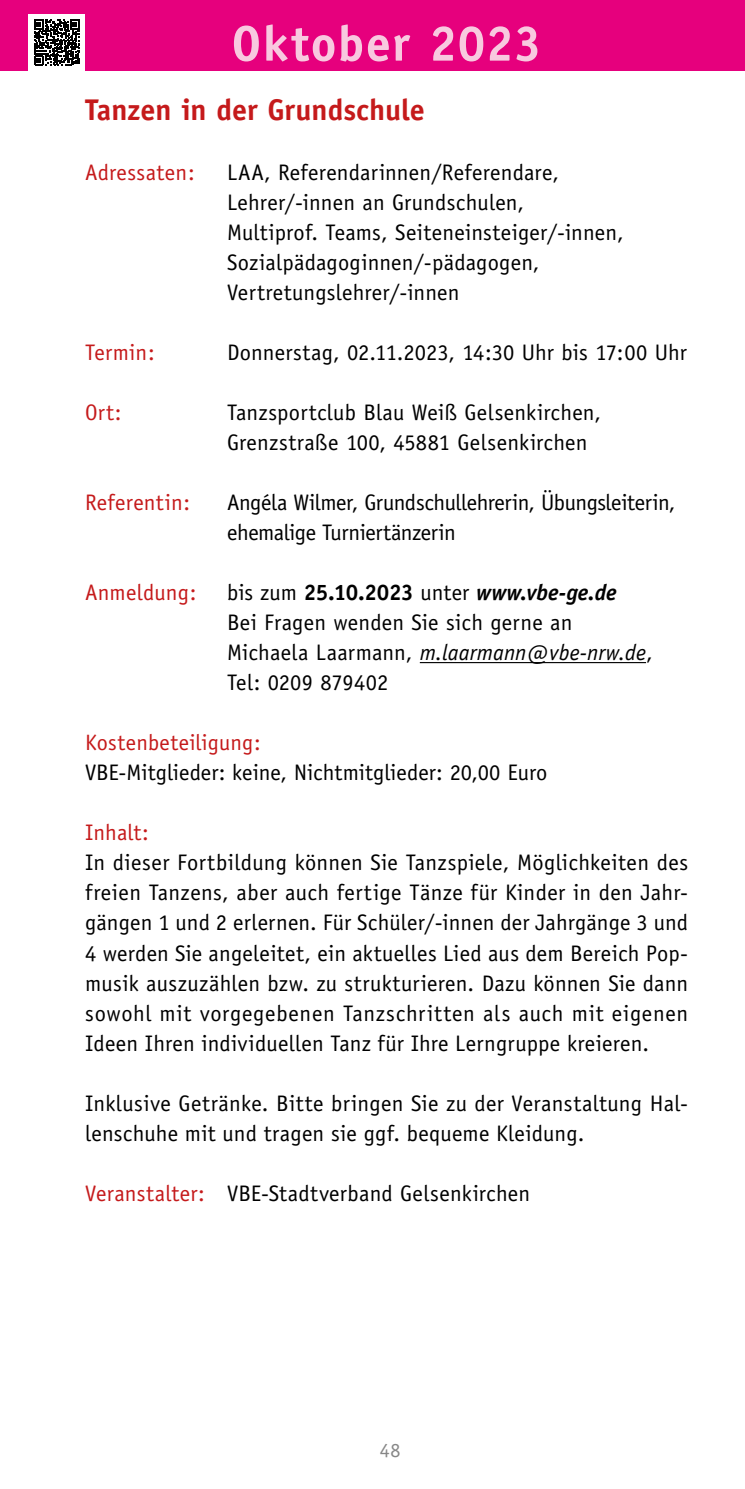
<style>
.page{position:relative;width:745px;height:1489px;background:#fff}
.page>*{position:absolute;margin:0;border:0;box-sizing:border-box;transform-origin:0 0}
.t1{font:700 50px "Officina Sans";letter-spacing:.025em;color:#f8c9df}
.t2{font:700 30px "Officina Sans";color:#c51a1b}
.t3{font:22.5px/30px "Officina Sans";letter-spacing:.01em;color:#000}
.t4{font:22.5px/30px "Officina Sans";letter-spacing:-.02em;color:#000}
.t5{font:22.5px "Officina Sans";letter-spacing:.01em;color:#c51a1b}
.t6{font:22.25px "Officina Sans";letter-spacing:.01em;color:#c51a1b}
.t7{font:20px "Officina Sans";color:#878787}
.s1{font-weight:700}
.s2{font-weight:700;font-style:italic}
.s3{font-style:italic}
.s4{color:#c51a1b}
</style>
<div class="page">
<hr style="left:419px;top:662px;width:226px;height:1px;background:#000">
<div style="left:0;top:0;width:744px;height:71px;background:#e6007d"></div>
<div style="left:28px;top:14px;width:57px;height:57px;background:#fff"></div>
<svg style="left:34px;top:20px;width:46px;height:45px"></svg>
<h1 class="t1" style="left:231px;top:12px;width:311px">Oktober 2023</h1>
<h2 class="t2" style="left:85px;top:91px;width:341px">Tanzen in der Grundschule</h2>
<p class="t5" style="left:85px;top:159px;width:111px">Adressaten:</p>
<p class="t3" style="left:227px;top:157px;width:398px">LAA, Referendarinnen/Referendare, Lehrer/-innen an Grundschulen,<br>Multiprof. Teams, Seiteneinsteiger/-innen, Sozialpädagoginnen/-pädagogen, Vertretungslehrer/-innen</p>
<p class="t5" style="left:85px;top:339px;width:71px">Termin:</p>
<p class="t3" style="left:227px;top:337px;width:461px">Donnerstag, 02.11.2023, 14:30 Uhr bis 17:00 Uhr</p>
<p class="t5" style="left:85px;top:399px;width:38px">Ort:</p>
<p class="t3" style="left:227px;top:397px;width:375px">Tanzsportclub Blau Weiß Gelsenkirchen,<br>Grenzstraße 100, 45881 Gelsenkirchen</p>
<p class="t5" style="left:85px;top:489px;width:106px">Referentin:</p>
<p class="t4" style="left:227px;top:487px;width:449px">Angéla Wilmer, Grundschullehrerin, Übungsleiterin, ehemalige Turniertänzerin</p>
<p class="t5" style="left:85px;top:579px;width:113px">Anmeldung:</p>
<p class="t3" style="left:227px;top:577px;width:427px">bis zum <span class="s1">25.10.2023</span> unter <span class="s2">www.vbe-ge.de<br></span>Bei Fragen wenden Sie sich gerne an Michaela Laarmann, <span class="s3">m.laarmann@vbe-nrw.de</span>, Tel: 0209 879402</p>
<p class="t6" style="left:85px;top:729px;width:177px">Kostenbeteiligung:</p>
<p class="t3" style="left:85px;top:757px;width:463px">VBE-Mitglieder: keine, Nichtmitglieder: 20,00 Euro</p>
<p class="t5" style="left:85px;top:819px;width:65px">Inhalt:</p>
<p class="t3" style="left:85px;top:847px;width:604px;text-align:justify">In dieser Fortbildung können Sie Tanzspiele, Möglichkeiten des freien Tanzens, aber auch fertige Tänze für Kinder in den Jahr&shy;gängen 1 und 2 erlernen. Für Schüler/-innen der Jahrgänge 3 und 4 werden Sie angeleitet, ein aktuelles Lied aus dem Bereich Pop&shy;musik auszuzählen bzw. zu strukturieren. Dazu können Sie dann sowohl mit vorgegebenen Tanzschritten als auch mit eigenen Ideen Ihren individuellen Tanz für Ihre Lerngruppe kreieren.</p>
<p class="t3" style="left:85px;top:1087px;width:604px">Inklusive Getränke. Bitte bringen Sie zu der Veranstaltung Hal&shy;lenschuhe mit und tragen sie ggf. bequeme Kleidung.</p>
<p class="t3" style="left:85px;top:1177px;width:446px"><span class="s4">Veranstalter:</span> VBE-Stadtverband Gelsenkirchen</p>
<p class="t7" style="left:379px;top:1438px;width:22px">48</p>
</div>
